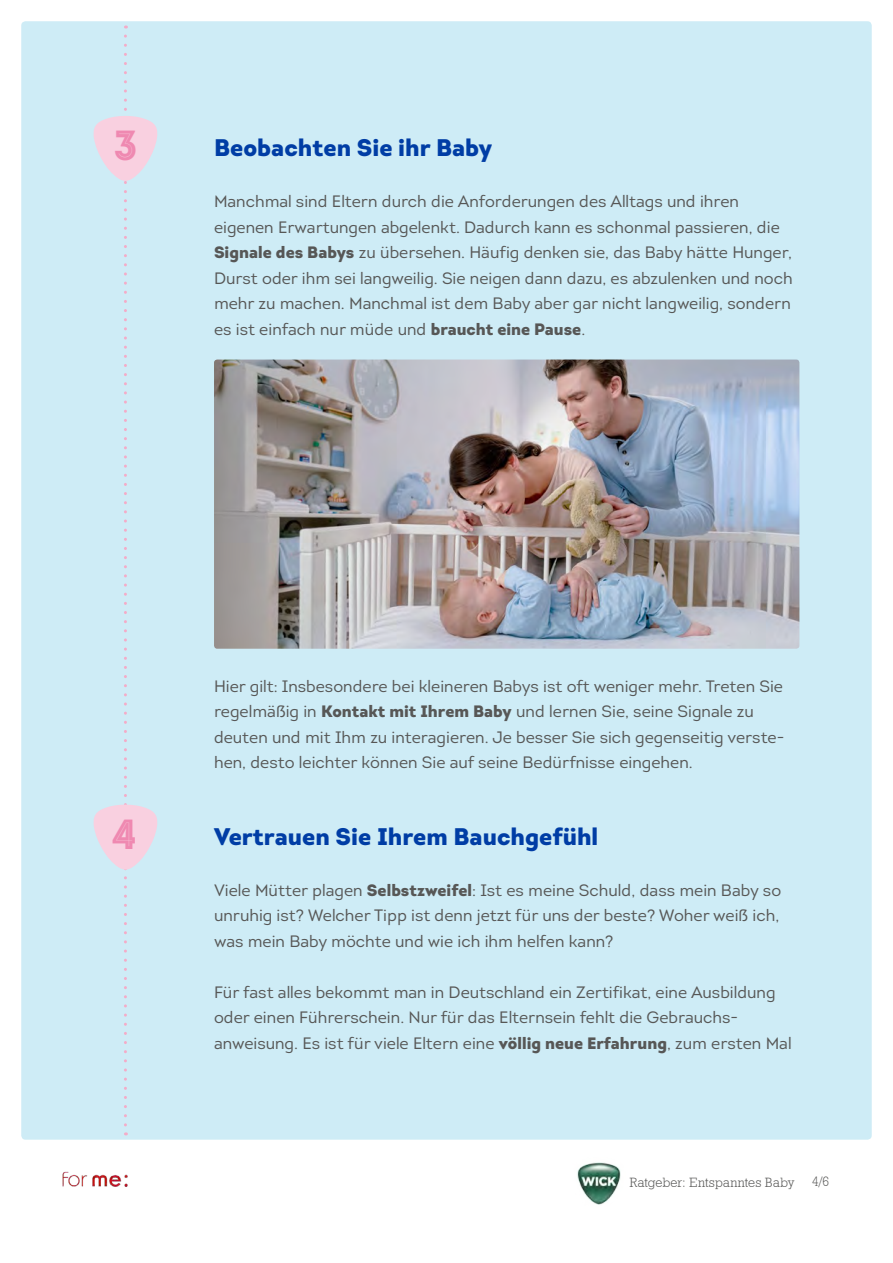
<style>
.page{position:relative;width:893px;height:1263px;background:#fff}
.page>*{position:absolute;margin:0;border:0;box-sizing:border-box;transform-origin:0 0}
.numbers{font:42px "Intro Black Inline";color:#ef89b1}
.content-zwischenline{font:900 24px "Intro";color:#003da5}
.content-copy{font:16.5px/25.5px "Intro";color:#575756}
.t1{font:13.5px "Geometric Slab 712 BT Light A";letter-spacing:.01em;color:#575756}
.s1{font-weight:900}
</style>
<div class="page">
<div style="left:21px;top:21px;width:851px;height:1119px;background:#ceecf6;border-radius:4px"></div>
<img style="left:62px;top:1171px;width:66px;height:16px">
<img style="left:577px;top:1162px;width:44px;height:43px">
<img style="left:214px;top:359px;width:585px;height:290px">
<svg style="left:93px;top:36px;width:65px;height:1099px"></svg>
<p class="numbers" style="left:113px;top:118px;width:26px">3</p>
<p class="content-zwischenline" style="left:214px;top:132px;width:280px">Beobachten Sie ihr Baby</p>
<p class="content-copy" style="left:214px;top:189px;width:580px">Manchmal sind Eltern durch die Anforderungen des Alltags und ihren eigenen Erwartungen abgelenkt. Dadurch kann es schonmal passieren, die <span class="s1">Signale des Babys</span> zu übersehen. Häufig denken sie, das Baby hätte Hunger, Durst oder ihm sei langweilig. Sie neigen dann dazu, es abzulenken und noch mehr zu machen. Manchmal ist dem Baby aber gar nicht langweilig, sondern es ist einfach nur müde und <span class="s1">braucht eine Pause</span>.</p>
<p class="numbers" style="left:112px;top:807px;width:27px">4</p>
<p class="content-copy" style="left:214px;top:673px;width:572px">Hier gilt: Insbesondere bei kleineren Babys ist oft weniger mehr. Treten Sie regelmäßig in <span class="s1">Kontakt mit Ihrem Baby</span> und lernen Sie, seine Signale zu deuten und mit Ihm zu interagieren. Je besser Sie sich gegenseitig verste&shy;hen, desto leichter können Sie auf seine Bedürfnisse eingehen.</p>
<p class="content-zwischenline" style="left:214px;top:820px;width:386px">Vertrauen Sie Ihrem Bauchgefühl</p>
<p class="content-copy" style="left:214px;top:877px;width:569px;text-align:justify">Viele Mütter plagen <span class="s1">Selbstzweifel</span>: Ist es meine Schuld, dass mein Baby so unruhig ist? Welcher Tipp ist denn jetzt für uns der beste? Woher weiß ich, was mein Baby möchte und wie ich ihm helfen kann?</p>
<p class="content-copy" style="left:214px;top:979px;width:579px">Für fast alles bekommt man in Deutschland ein Zertifikat, eine Ausbildung oder einen Führerschein. Nur für das Elternsein fehlt die Gebrauchs&shy;anweisung. Es ist für viele Eltern eine <span class="s1">völlig neue Erfahrung</span>, zum ersten Mal</p>
<p class="t1" style="left:629px;top:1173px;width:166px">Ratgeber: Entspanntes Baby</p>
<p class="t1" style="left:812px;top:1173px;width:19px">4/6</p>
</div>
